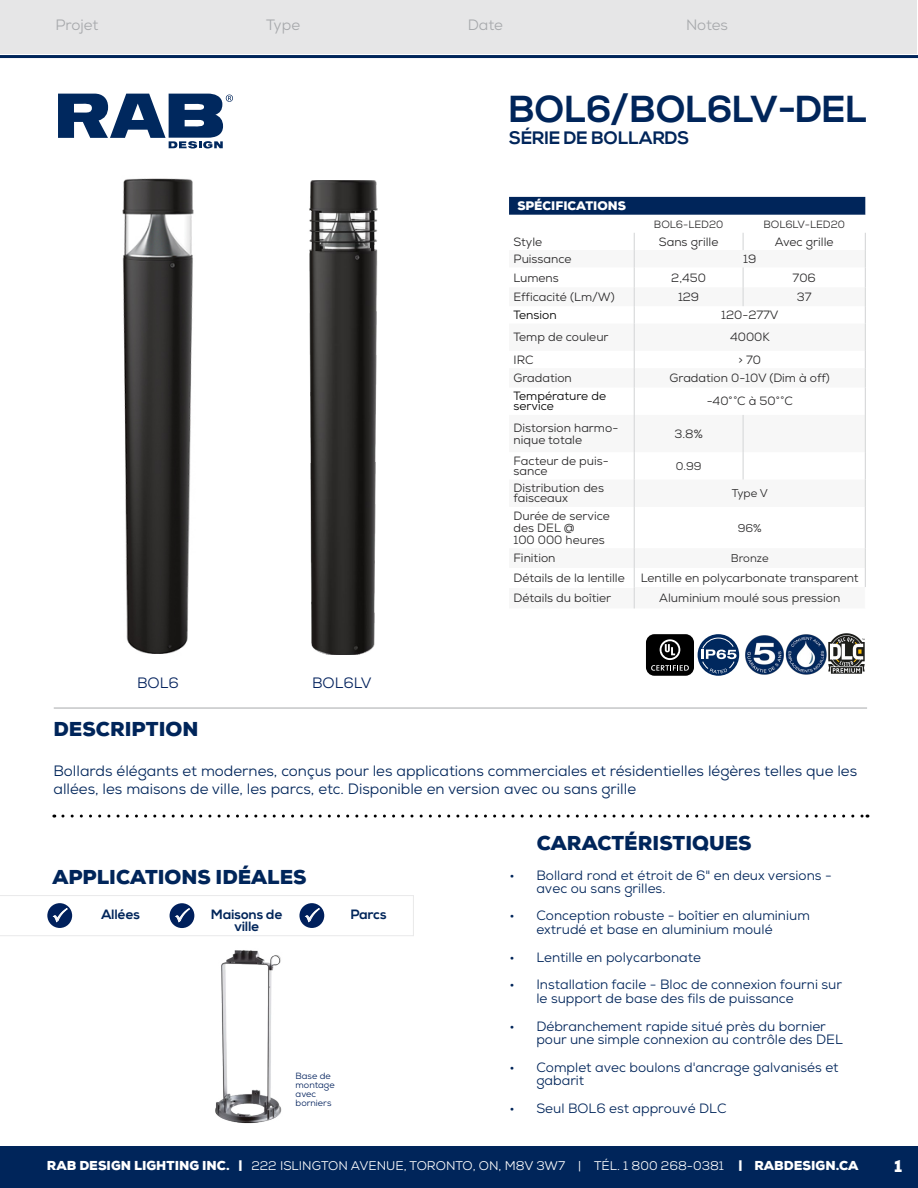
<style>
.page{position:relative;width:918px;height:1188px;background:#fff}
.page>*{position:absolute;margin:0;border:0;box-sizing:border-box;transform-origin:0 0}
.t1{font:700 37.5px "Nexa";color:#00255a}
.t2{font:900 19.5px "Nexa";color:#00255a}
.t3{font:700 18px "Nexa";color:#00255a}
.t4{font:900 16.5px "Nexa";color:#fff}
.t5{font:15px/18px "Nexa";color:#00255a}
.t6{font:15px "Nexa";letter-spacing:-.005em;color:#a7a9ac}
.t7{font:15px "Nexa";color:#00205c}
.t8{font:13.5px/13.5px "Nexa";color:#00255a}
.t9{font:700 13.5px/12px "Nexa";color:#00255a;text-align:center}
.t10{font:12.6px "Nexa";color:#fff}
.t11{font:12px/12px "Nexa";color:#292829}
.t12{font:12px/10.1px "Nexa";color:#000}
.t13{font:900 12px "Nexa";color:#fff}
.t14{font:11.7px "Myriad Pro";color:#fff}
.t15{font:11.25px "Nexa";color:#292829}
.t16{font:10.5px "Nexa";color:#292829}
.t17{font:9px/9px "Nexa";color:#00205c}
.t18{font:8.25px "Myriad Pro";color:#fff}
.s1{font-weight:900}
</style>
<div class="page">
<img style="left:122px;top:178px;width:254px;height:476px">
<svg style="left:58px;top:94px;width:175px;height:55px"></svg>
<div style="left:0;top:1147px;width:918px;height:41px;background:#00255a"></div>
<div style="left:1px;top:1px;width:916px;height:53px;background:#e6e6e7"></div>
<hr style="left:0;top:55px;width:918px;height:3px;background:#00255a">
<svg style="left:63px;top:815px;width:805px;height:3px"></svg>
<hr style="left:54px;top:708px;width:813px;height:1px;background:#a7a9ac">
<img style="left:286px;top:181px;width:92px;height:474px">
<img style="left:786px;top:634px;width:17px;height:41px">
<svg style="left:698px;top:634px;width:41px;height:42px"></svg>
<svg style="left:702px;top:637px;width:35px;height:37px"></svg>
<img style="left:745px;top:635px;width:41px;height:40px">
<div style="left:646px;top:634px;width:48px;height:42px;background:#000;border-radius:8px"></div>
<svg style="left:651px;top:639px;width:38px;height:32px"></svg>
<img style="left:215px;top:950px;width:67px;height:174px">
<div style="left:509px;top:197px;width:356px;height:18px;background:#00255a"></div>
<svg style="left:633px;top:250px;width:232px;height:358px"></svg>
<div style="left:509px;top:568px;width:125px;height:19px;background:#fff"></div>
<hr style="left:865px;top:507px;width:1px;height:41px;background:#d1d3d4">
<svg style="left:865px;top:548px;width:1px;height:39px"></svg>
<svg style="left:743px;top:233px;width:1px;height:17px"></svg>
<svg style="left:634px;top:233px;width:1px;height:182px"></svg>
<svg style="left:743px;top:267px;width:1px;height:39px"></svg>
<svg style="left:865px;top:233px;width:1px;height:182px"></svg>
<hr style="left:634px;top:415px;width:1px;height:37px;background:#d3d5d6">
<hr style="left:743px;top:415px;width:1px;height:37px;background:#d3d5d6">
<hr style="left:865px;top:415px;width:1px;height:37px;background:#d3d5d6">
<svg style="left:743px;top:452px;width:1px;height:28px"></svg>
<svg style="left:865px;top:452px;width:1px;height:55px"></svg>
<svg style="left:634px;top:452px;width:1px;height:55px"></svg>
<hr style="left:634px;top:507px;width:1px;height:41px;background:#d1d3d4">
<svg style="left:634px;top:548px;width:1px;height:60px"></svg>
<img style="left:803px;top:633px;width:62px;height:42px">
<svg style="left:0;top:895px;width:414px;height:41px"></svg>
<p class="t6" style="left:55px;top:15px;width:45px">Projet</p>
<p class="t6" style="left:266px;top:15px;width:36px">Type</p>
<p class="t6" style="left:468px;top:15px;width:37px">Date</p>
<p class="t6" style="left:686px;top:15px;width:44px">Notes</p>
<h1 class="t1" style="left:509px;top:87px;width:360px">BOL6/BOL6LV-DEL</h1>
<h3 class="t3" style="left:509px;top:128px;width:182px">SÉRIE DE BOLLARDS</h3>
<p class="t13" style="left:517px;top:198px;width:110px">SPÉCIFICATIONS</p>
<p class="t16" style="left:654px;top:218px;width:71px">BOL6-LED20</p>
<p class="t16" style="left:763px;top:218px;width:83px">BOL6LV-LED20</p>
<p class="t11" style="left:514px;top:236px;width:30px">Style</p>
<p class="t11" style="left:659px;top:236px;width:61px">Sans grille</p>
<p class="t11" style="left:775px;top:236px;width:60px">Avec grille</p>
<p class="t11" style="left:514px;top:253px;width:60px">Puissance</p>
<p class="t11" style="left:743px;top:253px;width:15px">19</p>
<p class="t11" style="left:514px;top:272px;width:47px">Lumens</p>
<p class="t11" style="left:671px;top:272px;width:36px">2,450</p>
<p class="t11" style="left:793px;top:272px;width:25px">706</p>
<p class="t11" style="left:514px;top:291px;width:103px">Efficacité (Lm/W)</p>
<p class="t11" style="left:678px;top:291px;width:23px">129</p>
<p class="t11" style="left:797px;top:291px;width:16px">37</p>
<p class="t12" style="left:514px;top:310px;width:45px">Tension</p>
<p class="t11" style="left:721px;top:309px;width:59px">120-277V</p>
<p class="t11" style="left:514px;top:331px;width:97px">Temp de couleur</p>
<p class="t11" style="left:730px;top:331px;width:41px">4000K</p>
<p class="t11" style="left:514px;top:354px;width:22px">IRC</p>
<p class="t11" style="left:739px;top:354px;width:24px">&gt; 70</p>
<p class="t11" style="left:514px;top:372px;width:60px">Gradation</p>
<p class="t11" style="left:670px;top:372px;width:162px">Gradation 0-10V (Dim à off)</p>
<p class="t12" style="left:514px;top:391px;width:94px">Température de service</p>
<p class="t11" style="left:707px;top:395px;width:88px">-40˚°C à 50˚°C</p>
<p class="t11" style="left:514px;top:422px;width:106px">Distorsion harmo&shy;nique totale</p>
<p class="t11" style="left:675px;top:428px;width:30px">3.8%</p>
<p class="t11" style="left:514px;top:456px;width:97px;line-height:10.1px">Facteur de puis&shy;sance</p>
<p class="t15" style="left:676px;top:459px;width:27px">0.99</p>
<p class="t11" style="left:514px;top:483px;width:92px;line-height:10.1px">Distribution des faisceaux</p>
<p class="t15" style="left:732px;top:486px;width:38px">Type V</p>
<p class="t11" style="left:514px;top:510px;width:98px">Durée de service des DEL @<br>100 000 heures</p>
<p class="t15" style="left:738px;top:520px;width:25px">96%</p>
<p class="t7" style="left:137px;top:673px;width:43px">BOL6</p>
<p class="t7" style="left:312px;top:673px;width:61px">BOL6LV</p>
<p class="t11" style="left:514px;top:552px;width:43px">Finition</p>
<p class="t15" style="left:731px;top:551px;width:39px">Bronze</p>
<p class="t11" style="left:514px;top:572px;width:113px">Détails de la lentille</p>
<p class="t11" style="left:641px;top:572px;width:219px">Lentille en polycarbonate transparent</p>
<p class="t11" style="left:514px;top:592px;width:99px">Détails du boîtier</p>
<p class="t11" style="left:659px;top:592px;width:183px">Aluminium moulé sous pression</p>
<h2 class="t2" style="left:54px;top:716px;width:146px">DESCRIPTION</h2>
<p class="t5" style="left:54px;top:762px;width:805px">Bollards élégants et modernes, conçus pour les applications commerciales et résidentielles légères telles que les allées, les maisons de ville, les parcs, etc. Disponible en version avec ou sans grille</p>
<h2 class="t2" style="left:52px;top:864px;width:256px">APPLICATIONS IDÉALES</h2>
<p class="t9" style="left:102px;top:909px;width:40px">Allées</p>
<p class="t9" style="left:211px;top:909px;width:73px">Maisons de ville</p>
<p class="t9" style="left:351px;top:909px;width:38px">Parcs</p>
<p class="t17" style="left:296px;top:1072px;width:41px">Base de montage avec borniers</p>
<h2 class="t2" style="left:537px;top:830px;width:216px">CARACTÉRISTIQUES</h2>
<p class="t8" style="left:536px;top:868px;width:297px;text-indent:-27px">• Bollard rond et étroit de 6" en deux versions - avec ou sans grilles.</p>
<p class="t8" style="left:536px;top:909px;width:275px;text-indent:-27px">• Conception robuste - boîtier en aluminium extrudé et base en aluminium moulé</p>
<p class="t8" style="left:509px;top:950px;width:193px">• Lentille en polycarbonate</p>
<p class="t8" style="left:536px;top:978px;width:307px;text-indent:-27px">• Installation facile - Bloc de connexion fourni sur le support de base des fils de puissance</p>
<p class="t8" style="left:536px;top:1019px;width:308px;text-indent:-27px">• Débranchement rapide situé près du bornier pour une simple connexion au contrôle des DEL</p>
<p class="t8" style="left:536px;top:1061px;width:304px;text-indent:-27px">• Complet avec boulons d'ancrage galvanisés et gabarit</p>
<p class="t8" style="left:509px;top:1102px;width:219px">• Seul BOL6 est approuvé DLC</p>
<p class="t14" style="left:55px;top:1153px;width:133px">RAB DESIGN LIGHTING INC.</p>
<p class="t18" style="left:325px;top:1156px;width:160px">222 Islington Avenue, Toronto, ON M8V 3W7 •</p>
<p class="t18" style="left:531px;top:1156px;width:73px">T EL. 1 800-268-0381</p>
<p class="t14" style="left:775px;top:1153px;width:75px">RABDESIGN.CA</p>
<p class="t10" style="left:47px;top:1158px;width:813px"><span class="s1">RAB DESIGN LIGHTING INC. |</span> 222 ISLINGTON AVENUE, TORONTO, ON, M8V 3W7 | TÉL. 1 800 268-0381 <span class="s1">| RABDESIGN.CA</span></p>
<p class="t4" style="left:894px;top:1155px;width:10px">1</p>
</div>
